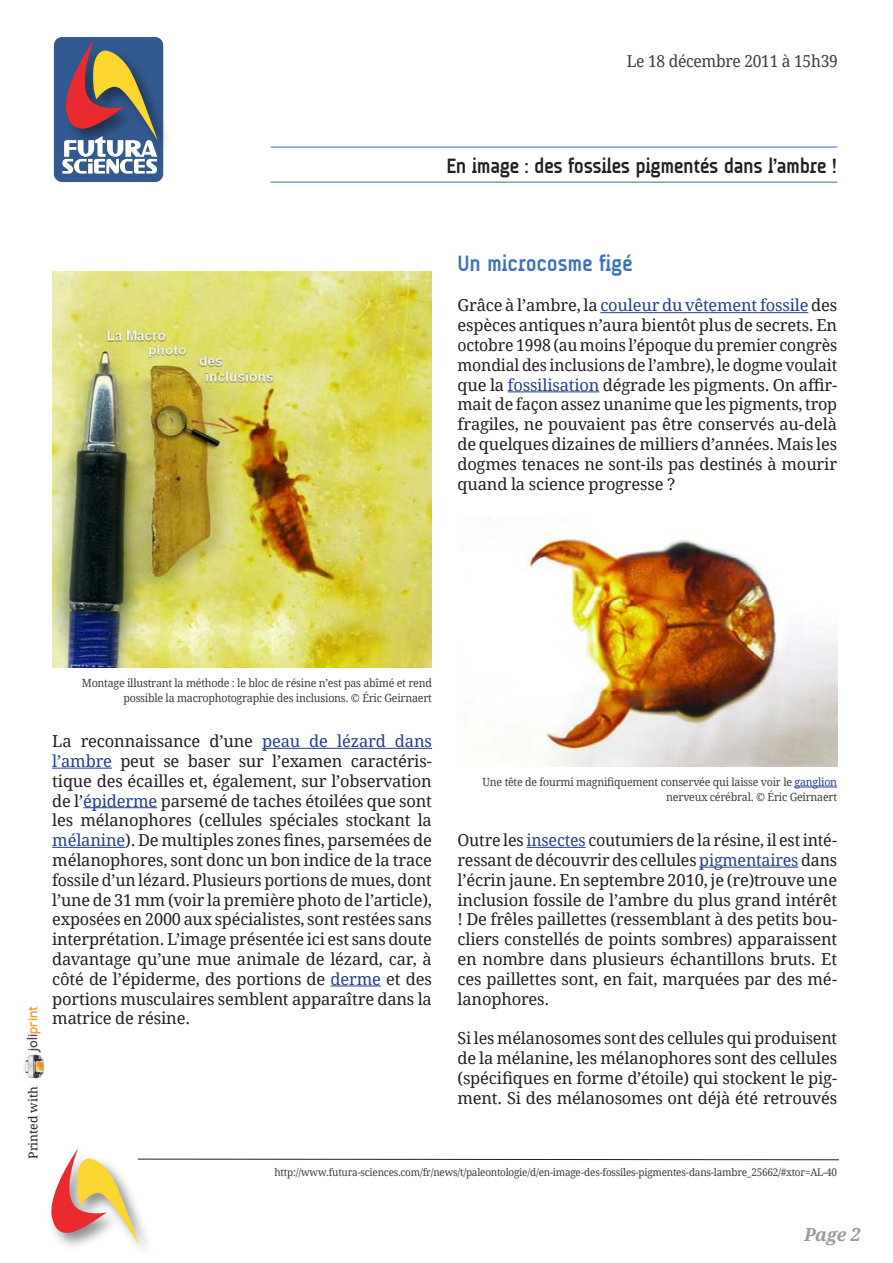
<style>
.page{position:relative;width:893px;height:1263px;background:#fff}
.page>*{position:absolute;margin:0;border:0;box-sizing:border-box;transform-origin:0 0}
.t1{font:700 22.5px "A Udimat";letter-spacing:-.005em;color:#3c72b9}
.t2{font:700 21px "A Udimat";letter-spacing:-.02em;color:#231f20}
.t3{font:italic 700 18px "Droid Serif";color:#9d9a9b}
.t4{font:16.5px/19.8px "Droid Serif";letter-spacing:-.01em;color:#231f20;text-align:justify}
.t5{font:16.5px "Droid Serif";letter-spacing:-.02em;color:#3c3e40;scale:.95 1}
.t6{font:700 13.65px "Candela";color:#f49c30}
.t7{font:12.15px "Droid Serif";color:#231f20}
.t8{font:11.25px/15px "Droid Serif";letter-spacing:-.02em;color:#3c3e40;text-align:right;scale:.95 1}
.t9{font:10.5px "Droid Serif";letter-spacing:-.02em;color:#3c3e40;scale:.95 1}
.s1{color:#253f8e}
.s2{color:#464943}
</style>
<div class="page">
<img style="left:23px;top:1054px;width:21px;height:25px">
<hr style="left:271px;top:147px;width:566px;height:1px;background:#3c72b9">
<hr style="left:271px;top:182px;width:566px;height:1px;background:#3c72b9">
<div style="left:54px;top:37px;width:109px;height:145px;background:#335a8f;border-radius:8px"></div>
<img style="left:58px;top:37px;width:108px;height:126px">
<svg style="left:61px;top:40px;width:97px;height:134px"></svg>
<hr style="left:262px;top:748px;width:170px;height:1px;background:#253f8e">
<hr style="left:52px;top:768px;width:60px;height:1px;background:#253f8e">
<hr style="left:83px;top:807px;width:74px;height:1px;background:#253f8e">
<hr style="left:52px;top:847px;width:73px;height:1px;background:#253f8e">
<hr style="left:331px;top:985px;width:50px;height:1px;background:#253f8e">
<img style="left:52px;top:271px;width:380px;height:397px">
<hr style="left:600px;top:312px;width:208px;height:1px;background:#253f8e">
<hr style="left:508px;top:391px;width:91px;height:1px;background:#253f8e">
<hr style="left:794px;top:787px;width:43px;height:1px;background:#253f8e">
<hr style="left:526px;top:847px;width:60px;height:1px;background:#253f8e">
<hr style="left:699px;top:867px;width:99px;height:1px;background:#253f8e">
<img style="left:526px;top:531px;width:311px;height:236px">
<svg style="left:51px;top:1148px;width:788px;height:96px"></svg>
<p class="t5" style="left:627px;top:51px;width:224px">Le 18 décembre 2011 à 15h39</p>
<p class="t2" style="left:446px;top:154px;width:392px">En image : des fossiles pigmentés dans l’ambre !</p>
<h1 class="t1" style="left:457px;top:250px;width:177px">Un microcosme figé</h1>
<p class="t4" style="left:457px;top:296px;width:381px">Grâce à l’ambre, la <span class="s1">couleur du vêtement fossile</span> des espèces antiques n’aura bientôt plus de secrets. En octobre 1998 (au moins l’époque du premier congrès mondial des inclusions de l’ambre), le dogme voulait que la <span class="s1">fossilisation</span> dégrade les pigments. On affir&shy;mait de façon assez unanime que les pigments, trop fragiles, ne pouvaient pas être conservés au-delà de quelques dizaines de milliers d’années. Mais les dogmes tenaces ne sont-ils pas destinés à mourir quand la science progresse ?</p>
<p class="t6" style="left:24px;top:1051px;width:46px;rotate:-90deg"><span class="s2">joli</span>print</p>
<p class="t7" style="left:26px;top:1159px;width:74px;rotate:-90deg">Printed with</p>
<p class="t8" style="left:82px;top:676px;width:370px">Montage illustrant la méthode : le bloc de résine n’est pas abîmé et rend possible la macrophotographie des inclusions. © Éric Geirnaert</p>
<p class="t4" style="left:52px;top:731px;width:381px">La reconnaissance d’une <span class="s1">peau de lézard dans l’ambre</span> peut se baser sur l’examen caractéris&shy;tique des écailles et, également, sur l’observation de l’<span class="s1">épiderme</span> parsemé de taches étoilées que sont les mélanophores (cellules spéciales stockant la <span class="s1">mélanine</span>). De multiples zones fines, parsemées de mélanophores, sont donc un bon indice de la trace fossile d’un lézard. Plusieurs portions de mues, dont l’une de 31 mm (voir la première photo de l’article), exposées en 2000 aux spécialistes, sont restées sans interprétation. L’image présentée ici est sans doute davantage qu’une mue animale de lézard, car, à côté de l’épiderme, des portions de <span class="s1">derme</span> et des portions musculaires semblent apparaître dans la matrice de résine.</p>
<p class="t8" style="left:483px;top:775px;width:375px">Une tête de fourmi magnifiquement conservée qui laisse voir le <span class="s1">ganglion </span>nerveux cérébral. © Éric Geirnaert</p>
<p class="t4" style="left:457px;top:830px;width:381px">Outre les <span class="s1">insectes</span> coutumiers de la résine, il est inté&shy;ressant de découvrir des cellules <span class="s1">pigmentaires</span> dans l’écrin jaune. En septembre 2010, je (re)trouve une inclusion fossile de l’ambre du plus grand intérêt ! De frêles paillettes (ressemblant à des petits bou&shy;cliers constellés de points sombres) apparaissent en nombre dans plusieurs échantillons bruts. Et ces paillettes sont, en fait, marquées par des mé&shy;lanophores.</p>
<p class="t4" style="left:457px;top:1028px;width:381px">Si les mélanosomes sont des cellules qui produisent de la mélanine, les mélanophores sont des cellules (spécifiques en forme d’étoile) qui stockent le pig&shy;ment. Si des mélanosomes ont déjà été retrouvés</p>
<p class="t9" style="left:274px;top:1165px;width:594px">http://www.futura-sciences.com/fr/news/t/paleontologie/d/en-image-des-fossiles-pigmentes-dans-lambre_25662/#xtor=AL-40</p>
<p class="t3" style="left:804px;top:1223px;width:58px">Page 2</p>
</div>
